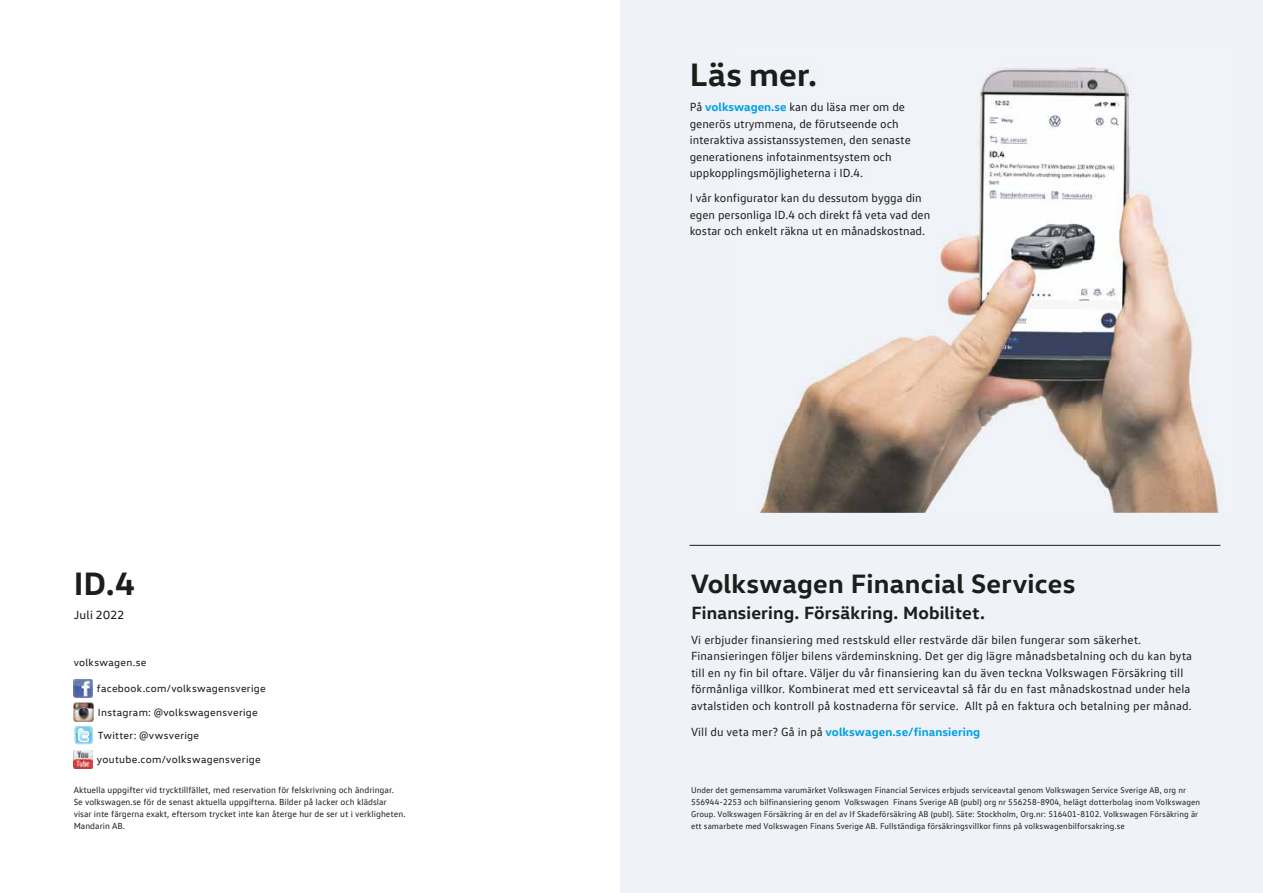
<style>
.page{position:relative;width:1263px;height:893px;background:#fff}
.page>*{position:absolute;margin:0;border:0;box-sizing:border-box;transform-origin:0 0}
.t1{font:700 33px "VW Head";letter-spacing:.01em;color:#1b1c1b}
.t2{font:700 33px "VW Head";color:#1d1d1b}
.t3{font:700 27px "VW Head";letter-spacing:.01em;color:#1d1d1b}
.t4{font:700 18px "VW Head";letter-spacing:.01em;color:#1d1d1b}
.t5{font:12px/16.5px "VW Text";letter-spacing:.01em;color:#1d1d1b}
.t6{font:12px/16.5px "VW Text";color:#1b1c1b}
.t7{font:700 12px "VW Head";letter-spacing:.01em;color:#009fe3}
.t8{font:12px "VW Head";letter-spacing:.02em;color:#1d1d1b}
.t9{font:10.5px "VW Head";letter-spacing:.03em;color:#1d1d1b}
.t10{font:9px/12px "VW Text";color:#1d1d1b}
.t11{font:8.55px/12px "VW Text";letter-spacing:.01em;color:#1d1d1b}
.s1{color:#1d1d1b}
.s2{font-family:"VW Head";font-weight:700;color:#009fe3}
.s3{font-family:"VW Text";font-weight:400;color:#1d1d1b}
</style>
<div class="page">
<div style="left:621px;top:0;width:642px;height:893px;background:#eff2f7"></div>
<img style="left:74px;top:679px;width:18px;height:19px">
<img style="left:74px;top:702px;width:19px;height:20px">
<svg style="left:74px;top:726px;width:19px;height:18px"></svg>
<img style="left:74px;top:750px;width:18px;height:19px">
<img style="left:759px;top:67px;width:460px;height:446px">
<img style="left:759px;top:67px;width:58px;height:20px">
<img style="left:759px;top:103px;width:27px;height:11px">
<img style="left:786px;top:103px;width:119px;height:8px">
<img style="left:759px;top:119px;width:140px;height:11px">
<img style="left:759px;top:136px;width:152px;height:11px">
<img style="left:759px;top:152px;width:133px;height:11px">
<img style="left:759px;top:169px;width:107px;height:11px">
<img style="left:759px;top:193px;width:163px;height:12px">
<img style="left:759px;top:210px;width:171px;height:11px">
<img style="left:759px;top:226px;width:166px;height:9px">
<hr style="left:689px;top:545px;width:531px;height:1px;background:#1d1d1b">
<h1 class="t1" style="left:690px;top:63px;width:129px"><span class="s1">Lä</span>s mer.</h1>
<h3 class="t6" style="left:690px;top:100px;width:223px"><span class="s1">På</span> <span class="s2">volkswagen.se</span> kan du läsa mer om de <span class="s1">generö</span>s utrymmena, de förutseende och <span class="s1">interak</span>tiva assistanssystemen, den senaste <span class="s1">genera</span>tionens infotainmentsystem och <span class="s1">uppkop</span>plingsmöjligheterna i ID.4.</h3>
<h3 class="t6" style="left:690px;top:191px;width:242px"><span class="s1">I vår ko</span>nfigurator kan du dessutom bygga din <span class="s1">egen p</span>ersonliga ID.4 och direkt få veta vad den <span class="s1">kostar</span> och enkelt räkna ut en månadskostnad.</h3>
<h1 class="t2" style="left:74px;top:572px;width:63px">ID.4</h1>
<h2 class="t3" style="left:691px;top:574px;width:386px">Volkswagen Financial Services</h2>
<h3 class="t4" style="left:691px;top:606px;width:295px">Finansiering. Försäkring. Mobilitet.</h3>
<p class="t5" style="left:691px;top:633px;width:503px">Vi erbjuder finansiering med restskuld eller restvärde där bilen fungerar som säkerhet.<br>Finansieringen följer bilens värdeminskning. Det ger dig lägre månadsbetalning och du kan byta till en ny fin bil oftare. Väljer du vår finansiering kan du även teckna Volkswagen Försäkring till förmånliga villkor. Kombinerat med ett serviceavtal så får du en fast månadskostnad under hela avtalstiden och kontroll på kostnaderna för service. Allt på en faktura och betalning per månad.</p>
<h3 class="t7" style="left:691px;top:727px;width:291px"><span class="s3">Vill du veta mer? Gå in på</span> volkswagen.se/finansiering</h3>
<h3 class="t8" style="left:74px;top:611px;width:52px">Juli 2022</h3>
<p class="t9" style="left:74px;top:659px;width:74px">volkswagen.se</p>
<p class="t9" style="left:97px;top:684px;width:170px">facebook.com/volkswagensverige</p>
<p class="t9" style="left:98px;top:708px;width:161px">Instagram: @volkswagensverige</p>
<p class="t9" style="left:98px;top:732px;width:103px">Twitter: @vwsverige</p>
<p class="t9" style="left:97px;top:755px;width:165px">youtube.com/volkswagensverige</p>
<p class="t10" style="left:74px;top:785px;width:333px">Aktuella uppgifter vid trycktillfället, med reservation för felskrivning och ändringar.<br>Se volkswagen.se för de senast aktuella uppgifterna. Bilder på lacker och klädslar visar inte färgerna exakt, eftersom trycket inte kan återge hur de ser ut i verkligheten.<br>Mandarin AB.</p>
<p class="t11" style="left:691px;top:785px;width:511px">Under det gemensamma varumärket Volkswagen Financial Services erbjuds serviceavtal genom Volkswagen Service Sverige AB, org nr 556944-2253 och bilfinansiering genom Volkswagen Finans Sverige AB (publ) org nr 556258-8904, helägt dotterbolag inom Volkswagen Group. Volkswagen Försäkring är en del av If Skadeförsäkring AB (publ). Säte: Stockholm, Org.nr: 516401-8102. Volkswagen Försäkring är ett samarbete med Volkswagen Finans Sverige AB. Fullständiga försäkringsvillkor finns på volkswagenbilforsakring.se</p>
</div>
